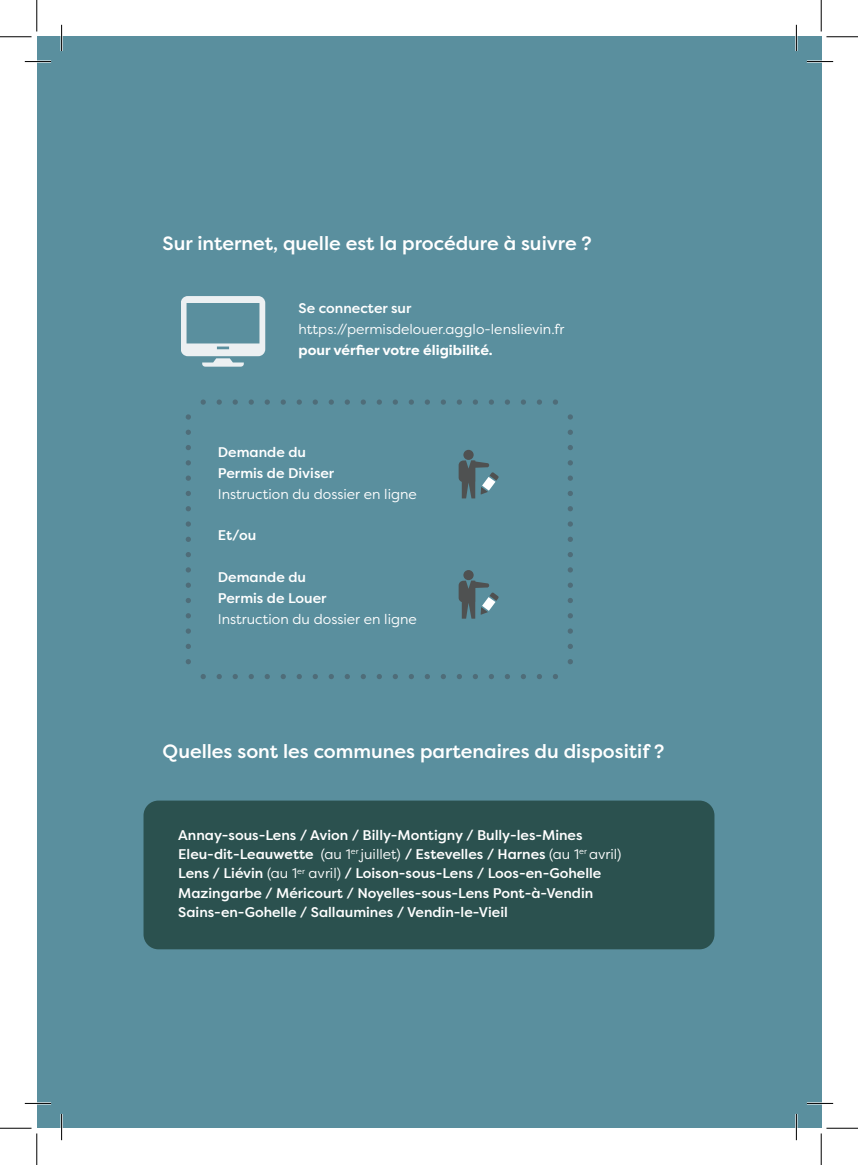
<style>
.page{position:relative;width:858px;height:1165px;background:#fff}
.page>*{position:absolute;margin:0;border:0;box-sizing:border-box;transform-origin:0 0}
.t1{font:500 19.25px "Filson Pro";color:#fff}
.t2{font:500 14px/19.2px "Filson Pro";color:#fff}
.t3{font:14px "Filson Pro";color:#fff}
.t4{font:700 14px "Filson Pro";color:#fff}
.s1{font-weight:400}
</style>
<div class="page">
<div style="left:37px;top:37px;width:784px;height:1091px;background:#5a8f9e"></div>
<div style="left:143px;top:800px;width:571px;height:149px;background:#2b514f;border-radius:15px"></div>
<svg style="left:181px;top:296px;width:84px;height:71px"></svg>
<svg style="left:186px;top:399px;width:386px;height:280px"></svg>
<div style="left:463px;top:570px;width:10px;height:10px;background:#4f5151;border-radius:50%"></div>
<svg style="left:458px;top:580px;width:40px;height:39px"></svg>
<hr style="left:25px;top:60px;width:26px;height:3px;background:#fff">
<hr style="left:806px;top:60px;width:26px;height:3px;background:#fff">
<hr style="left:25px;top:1102px;width:26px;height:2px;background:#fff">
<hr style="left:806px;top:1102px;width:26px;height:2px;background:#fff">
<hr style="left:60px;top:25px;width:3px;height:26px;background:#fff">
<hr style="left:60px;top:1114px;width:3px;height:26px;background:#fff">
<hr style="left:795px;top:25px;width:2px;height:26px;background:#fff">
<hr style="left:795px;top:1114px;width:2px;height:26px;background:#fff">
<svg style="left:25px;top:61px;width:26px;height:1px"></svg>
<svg style="left:806px;top:61px;width:26px;height:1px"></svg>
<svg style="left:25px;top:1103px;width:26px;height:1px"></svg>
<svg style="left:806px;top:1103px;width:26px;height:1px"></svg>
<svg style="left:61px;top:25px;width:1px;height:26px"></svg>
<svg style="left:61px;top:1114px;width:1px;height:26px"></svg>
<svg style="left:795px;top:25px;width:1px;height:26px"></svg>
<svg style="left:795px;top:1114px;width:1px;height:26px"></svg>
<hr style="left:0;top:36px;width:32px;height:1px;background:#000">
<hr style="left:826px;top:36px;width:31px;height:1px;background:#000">
<hr style="left:0;top:1128px;width:32px;height:1px;background:#000">
<hr style="left:826px;top:1128px;width:31px;height:1px;background:#000">
<hr style="left:36px;top:0;width:1px;height:32px;background:#000">
<hr style="left:36px;top:1133px;width:1px;height:32px;background:#000">
<hr style="left:820px;top:0;width:1px;height:32px;background:#000">
<hr style="left:820px;top:1133px;width:1px;height:32px;background:#000">
<h1 class="t1" style="left:162px;top:230px;width:430px">Sur internet, quelle est la procédure à suivre ?</h1>
<p class="t2" style="left:298px;top:298px;width:114px">Se connecter sur</p>
<p class="t3" style="left:298px;top:320px;width:267px">https://permisdelouer.agglo-lenslievin.fr</p>
<p class="t4" style="left:298px;top:341px;width:196px">pour vérfier votre éligibilité.</p>
<p class="t2" style="left:218px;top:441px;width:118px;line-height:21px">Demande du<br>Permis de Diviser</p>
<p class="t3" style="left:218px;top:484px;width:200px">Instruction du dossier en ligne</p>
<p class="t2" style="left:218px;top:525px;width:40px">Et/ou</p>
<p class="t2" style="left:218px;top:566px;width:110px;line-height:21px">Demande du<br>Permis de Louer</p>
<p class="t3" style="left:218px;top:610px;width:200px">Instruction du dossier en ligne</p>
<h1 class="t1" style="left:162px;top:738px;width:503px">Quelles sont les communes partenaires du dispositif ?</h1>
<p class="t2" style="left:178px;top:825px;width:444px">Annay-sous-Lens / Avion / Billy-Montigny / Bully-les-Mines Eleu-dit-Leauwette <span class="s1">(au 1</span><sup>er</sup> <span class="s1">juillet)</span> / Estevelles / Harnes <span class="s1">(au 1</span><sup>er</sup> <span class="s1">avril)<br></span>Lens / Liévin <span class="s1">(au 1</span><sup>er</sup> <span class="s1">avril)</span> / Loison-sous-Lens / Loos-en-Gohelle Mazingarbe / Méricourt / Noyelles-sous-Lens Pont-à-Vendin Sains-en-Gohelle / Sallaumines / Vendin-le-Vieil</p>
</div>
